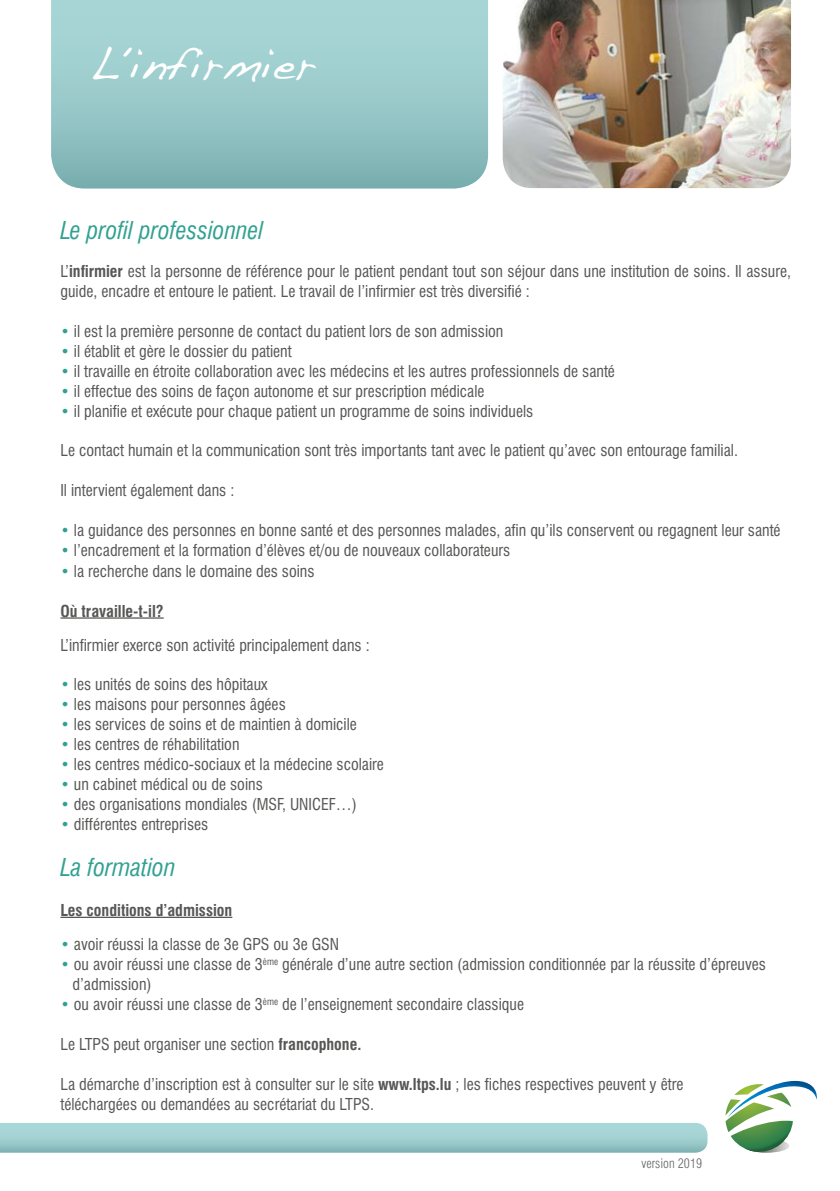
<style>
.page{position:relative;width:840px;height:1191px;background:#fff}
.page>*{position:absolute;margin:0;border:0;box-sizing:border-box;transform-origin:0 0}
.t1{font:46px "Handwriting Dakota";color:#fff}
.t2{font:italic condensed 24px "Swiss 721 BT";color:#32a192}
.t3{font:condensed 16px/20px "Swiss 721 BT";color:#575756}
.t4{font:700 condensed 16px "Swiss 721 BT";color:#575756}
.t5{font:300 condensed 13px "Swiss 721 BT";color:#646363}
.s1{font-weight:700}
.s2{color:#32a192}
</style>
<div class="page">
<svg style="left:51px;top:0;width:437px;height:189px"></svg>
<hr style="left:60px;top:617px;width:104px;height:1px;background:#575756">
<hr style="left:60px;top:916px;width:172px;height:2px;background:#575756">
<img style="left:502px;top:0;width:288px;height:188px">
<svg style="left:0;top:1123px;width:707px;height:29px"></svg>
<svg style="left:725px;top:1081px;width:92px;height:72px"></svg>
<svg style="left:123px;top:47px;width:9px;height:10px"></svg>
<h1 class="t1" style="left:89px;top:30px;width:228px">L infirmier</h1>
<h2 class="t2" style="left:60px;top:216px;width:204px">Le profil professionnel</h2>
<p class="t3" style="left:60px;top:261px;width:731px">L’<span class="s1">infirmier</span> est la personne de référence pour le patient pendant tout son séjour dans une institution de soins. Il assure, guide, encadre et entoure le patient. Le travail de l’infirmier est très diversifié :</p>
<p class="t3" style="left:60px;top:321px;width:444px"><span class="s2">•</span> il est la première personne de contact du patient lors de son admission</p>
<p class="t3" style="left:60px;top:341px;width:233px"><span class="s2">•</span> il établit et gère le dossier du patient</p>
<p class="t3" style="left:60px;top:361px;width:555px"><span class="s2">•</span> il travaille en étroite collaboration avec les médecins et les autres professionnels de santé</p>
<p class="t3" style="left:60px;top:381px;width:425px"><span class="s2">•</span> il effectue des soins de façon autonome et sur prescription médicale</p>
<p class="t3" style="left:60px;top:401px;width:474px"><span class="s2">•</span> il planifie et exécute pour chaque patient un programme de soins individuels</p>
<p class="t3" style="left:60px;top:440px;width:678px">Le contact humain et la communication sont très importants tant avec le patient qu’avec son entourage familial.</p>
<p class="t3" style="left:60px;top:480px;width:175px">Il intervient également dans :</p>
<p class="t3" style="left:60px;top:520px;width:721px"><span class="s2">•</span> la guidance des personnes en bonne santé et des personnes malades, afin qu’ils conservent ou regagnent leur santé</p>
<p class="t3" style="left:60px;top:540px;width:451px"><span class="s2">•</span> l’encadrement et la formation d’élèves et/ou de nouveaux collaborateurs</p>
<p class="t3" style="left:60px;top:560px;width:255px"><span class="s2">•</span> la recherche dans le domaine des soins</p>
<p class="t4" style="left:60px;top:601px;width:105px">Où travaille-t-il?</p>
<p class="t3" style="left:60px;top:634px;width:310px">L’infirmier exerce son activité principalement dans :</p>
<p class="t3" style="left:60px;top:674px;width:209px"><span class="s2">•</span> les unités de soins des hôpitaux</p>
<p class="t3" style="left:60px;top:694px;width:227px"><span class="s2">•</span> les maisons pour personnes âgées</p>
<p class="t3" style="left:60px;top:714px;width:298px"><span class="s2">•</span> les services de soins et de maintien à domicile</p>
<p class="t3" style="left:60px;top:734px;width:180px"><span class="s2">•</span> les centres de réhabilitation</p>
<p class="t3" style="left:60px;top:754px;width:325px"><span class="s2">•</span> les centres médico-sociaux et la médecine scolaire</p>
<p class="t3" style="left:60px;top:774px;width:204px"><span class="s2">•</span> un cabinet médical ou de soins</p>
<p class="t3" style="left:60px;top:794px;width:298px"><span class="s2">•</span> des organisations mondiales (MSF, UNICEF…)</p>
<p class="t3" style="left:60px;top:814px;width:149px"><span class="s2">•</span> différentes entreprises</p>
<h2 class="t2" style="left:60px;top:852px;width:116px">La formation</h2>
<p class="t4" style="left:60px;top:900px;width:173px">Les conditions d’admission</p>
<p class="t3" style="left:60px;top:934px;width:280px"><span class="s2">•</span> avoir réussi la classe de 3e GPS ou 3e GSN</p>
<p class="t3" style="left:72px;top:954px;width:694px;text-indent:-12px"><span class="s2">•</span> ou avoir réussi une classe de 3<sup>ème</sup> générale d’une autre section (admission conditionnée par la réussite d’épreuves d’admission)</p>
<p class="t3" style="left:60px;top:994px;width:465px"><span class="s2">•</span> ou avoir réussi une classe de 3<sup>ème</sup> de l’enseignement secondaire classique</p>
<p class="t3" style="left:60px;top:1034px;width:302px">Le LTPS peut organiser une section <span class="s1">francophone.</span></p>
<p class="t3" style="left:60px;top:1074px;width:624px">La démarche d’inscription est à consulter sur le site <span class="s1">www.ltps.lu</span> ; les fiches respectives peuvent y être téléchargées ou demandées au secrétariat du LTPS.</p>
<p class="t5" style="left:641px;top:1155px;width:62px">version 2019</p>
</div>
